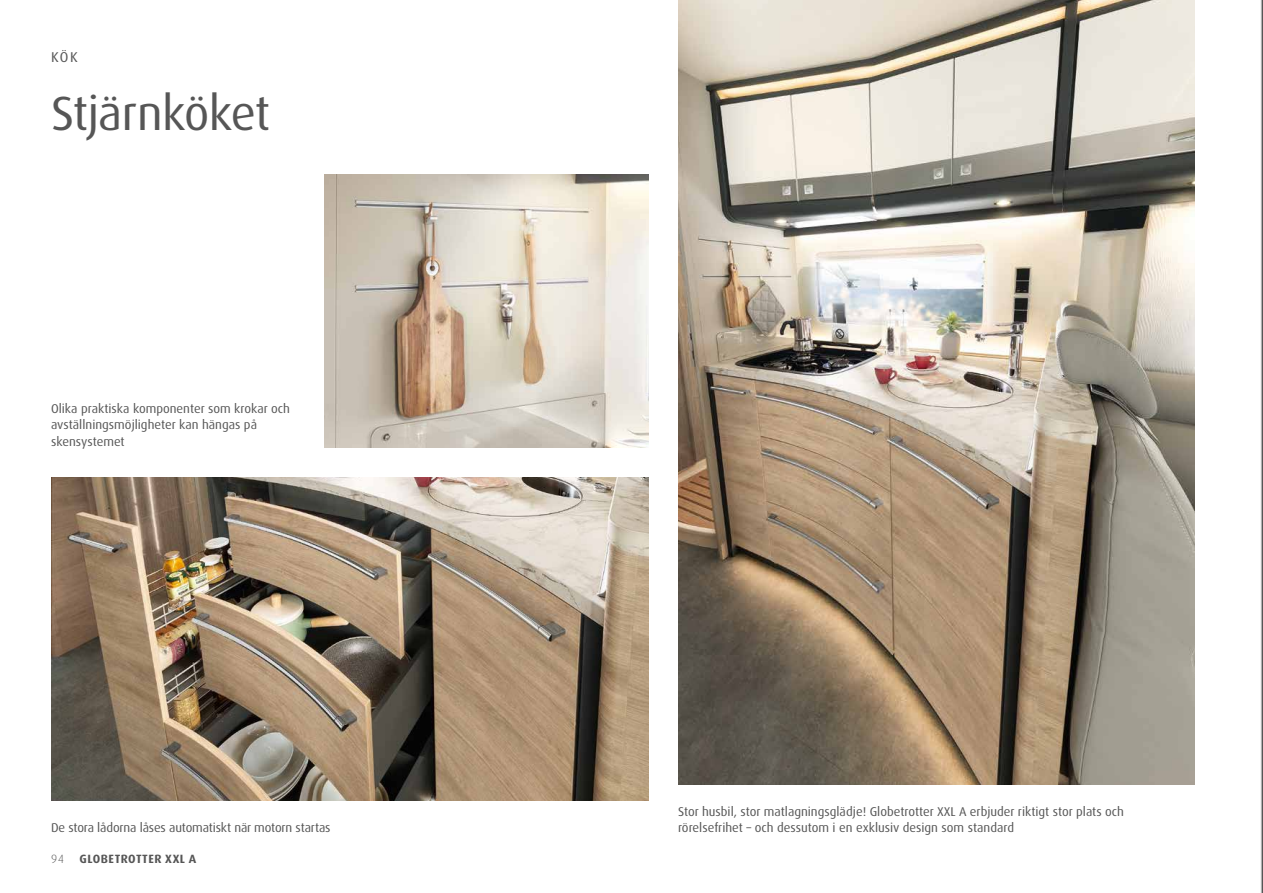
<style>
.page{position:relative;width:1263px;height:893px;background:#fff}
.page>*{position:absolute;margin:0;border:0;box-sizing:border-box;transform-origin:0 0}
.t1{font:48px "Dax OT";letter-spacing:-.015em;color:#565656}
.t2{font:14.25px "Dax OT";color:#565656}
.t3{font:12.75px/16.5px "Dax OT";color:#565656}
.t4{font:700 12px "Dax Pro";letter-spacing:.04em;color:#565656}
.t5{font:300 12px "Dax OT";color:#565656}
</style>
<div class="page">
<img style="left:678px;top:0;width:517px;height:784px">
<img style="left:325px;top:175px;width:323px;height:273px">
<img style="left:51px;top:477px;width:597px;height:324px">
<svg style="left:1261px;top:0;width:2px;height:893px;background:#838383"></svg>
<p class="t2" style="left:51px;top:48px;width:28px">KÖK</p>
<h1 class="t1" style="left:51px;top:83px;width:221px">Stjärnköket</h1>
<p class="t3" style="left:51px;top:400px;width:240px">Olika praktiska komponenter som krokar och avställningsmöjligheter kan hängas på skensystemet</p>
<p class="t3" style="left:51px;top:819px;width:281px">De stora lådorna låses automatiskt när motorn startas</p>
<p class="t5" style="left:51px;top:851px;width:15px">94</p>
<p class="t4" style="left:80px;top:851px;width:118px">GLOBETROTTER XXL A</p>
<p class="t3" style="left:678px;top:803px;width:447px">Stor husbil, stor matlagningsglädje! Globetrotter XXL A erbjuder riktigt stor plats och rörelsefrihet – och dessutom i en exklusiv design som standard</p>
</div>
